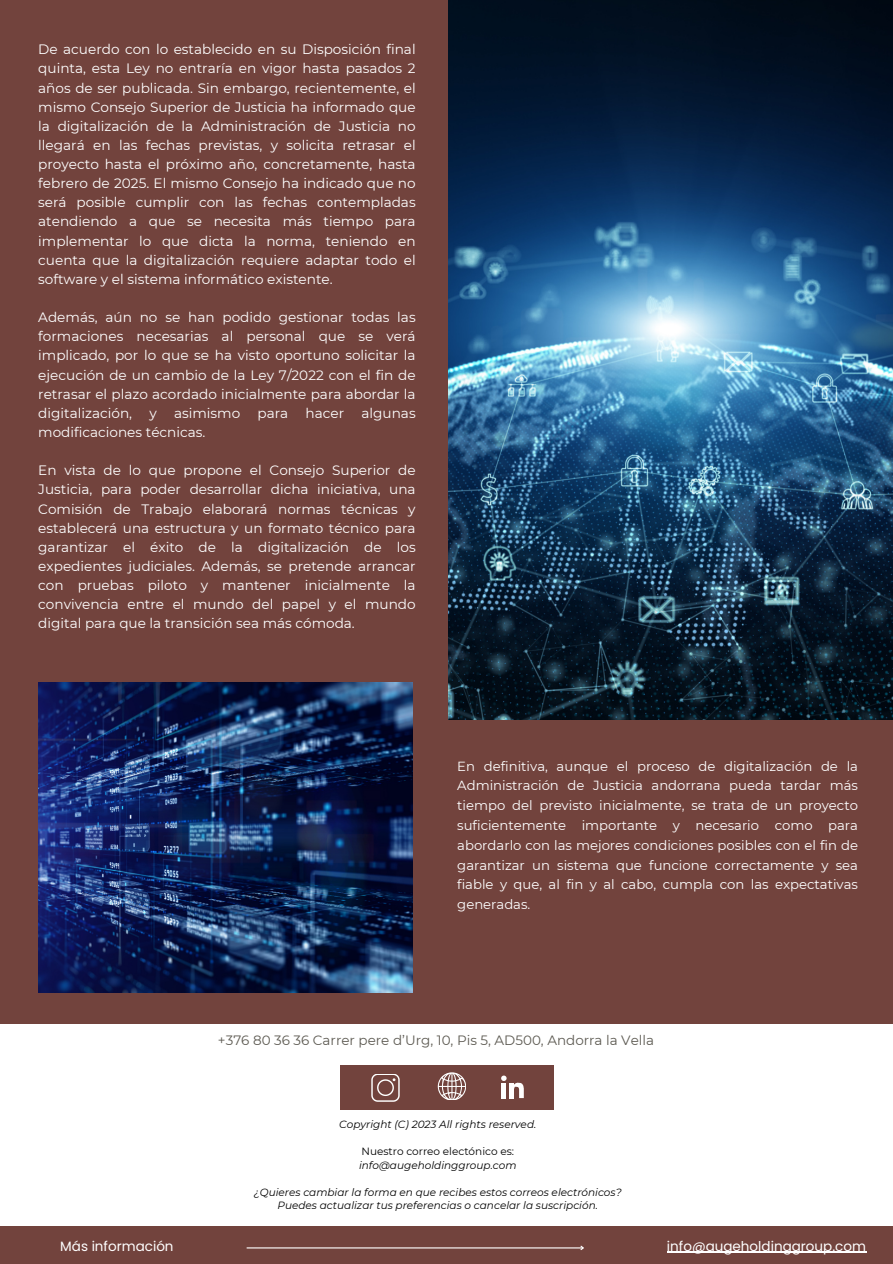
<style>
.page{position:relative;width:893px;height:1264px;background:#fff}
.page>*{position:absolute;margin:0;border:0;box-sizing:border-box;transform-origin:0 0}
.t1{font:13.65px/19.2px "Montserrat";color:#fff;text-align:justify}
.t2{font:13.5px "Montserrat";color:#5d5a52}
.t3{font:13.5px "Poppins";color:#fff}
.t4{font:13.2px/19.8px "Montserrat";color:#fff;text-align:justify}
.t5{font:italic 10.5px/13.5px "Montserrat";color:#000;text-align:center}
.t6{font:10.5px "Montserrat";color:#000}
</style>
<div class="page">
<div style="left:0;top:0;width:448px;height:452px;background:#72433d"></div>
<div style="left:0;top:399px;width:892px;height:624px;background:#72433d"></div>
<img style="left:448px;top:0;width:444px;height:719px">
<div style="left:340px;top:1065px;width:213px;height:44px;background:#72433d"></div>
<svg style="left:371px;top:1074px;width:28px;height:27px"></svg>
<svg style="left:438px;top:1072px;width:28px;height:28px"></svg>
<svg style="left:501px;top:1075px;width:23px;height:23px"></svg>
<div style="left:0;top:1225px;width:892px;height:38px;background:#72433d"></div>
<hr style="left:246px;top:1247px;width:337px;height:1px;background:#fff">
<svg style="left:579px;top:1245px;width:5px;height:5px"></svg>
<hr style="left:667px;top:1251px;width:199px;height:1px;background:#fff">
<img style="left:38px;top:682px;width:374px;height:310px">
<h1 class="t1" style="left:38px;top:40px;width:379px">De acuerdo con lo establecido en su Disposición final quinta, esta Ley no entraría en vigor hasta pasados 2 años de ser publicada. Sin embargo, recientemente, el mismo Consejo Superior de Justicia ha informado que la digitalización de la Administración de Justicia no llegará en las fechas previstas, y solicita retrasar el proyecto hasta el próximo año, concretamente, hasta febrero de 2025. El mismo Consejo ha indicado que no será posible cumplir con las fechas contempladas atendiendo a que se necesita más tiempo para implementar lo que dicta la norma, teniendo en cuenta que la digitalización requiere adaptar todo el software y el sistema informático existente.</h1>
<h1 class="t1" style="left:38px;top:308px;width:379px">Además, aún no se han podido gestionar todas las formaciones necesarias al personal que se verá implicado, por lo que se ha visto oportuno solicitar la ejecución de un cambio de la Ley 7/2022 con el fin de retrasar el plazo acordado inicialmente para abordar la digitalización,</h1>
<h1 class="t1" style="left:149px;top:403px;width:9px">y</h1>
<h1 class="t1" style="left:174px;top:403px;width:68px">asimismo</h1>
<h1 class="t1" style="left:257px;top:403px;width:32px">para</h1>
<h1 class="t1" style="left:305px;top:403px;width:40px">hacer</h1>
<h1 class="t1" style="left:361px;top:403px;width:56px">algunas</h1>
<h1 class="t1" style="left:38px;top:422px;width:169px">modificaciones técnicas.</h1>
<p class="t1" style="left:38px;top:461px;width:379px">En vista de lo que propone el Consejo Superior de Justicia, para poder desarrollar dicha iniciativa, una Comisión de Trabajo elaborará normas técnicas y establecerá una estructura y un formato técnico para garantizar el éxito de la digitalización de los expedientes judiciales. Además, se pretende arrancar con pruebas piloto y mantener inicialmente la convivencia entre el mundo del papel y el mundo digital para que la transición sea más cómoda.</p>
<p class="t4" style="left:457px;top:756px;width:402px">En definitiva, aunque el proceso de digitalización de la Administración de Justicia andorrana pueda tardar más tiempo del previsto inicialmente, se trata de un proyecto suficientemente importante y necesario como para abordarlo con las mejores condiciones posibles con el fin de garantizar un sistema que funcione correctamente y sea fiable y que, al fin y al cabo, cumpla con las expectativas generadas.</p>
<p class="t2" style="left:218px;top:1031px;width:437px">+376 80 36 36 Carrer pere d’Urg, 10, Pis 5, AD500, Andorra la Vella</p>
<p class="t5" style="left:339px;top:1117px;width:198px">Copyright (C) 2023 All rights reserved.</p>
<p class="t6" style="left:361px;top:1144px;width:154px">Nuestro correo electónico es:</p>
<p class="t5" style="left:359px;top:1158px;width:159px">info@augeholdinggroup.com</p>
<p class="t5" style="left:254px;top:1185px;width:369px">¿Quieres cambiar la forma en que recibes estos correos electrónicos?<br>Puedes actualizar tus preferencias o cancelar la suscripción.</p>
<h1 class="t3" style="left:60px;top:1237px;width:115px">Más información</h1>
<h1 class="t3" style="left:667px;top:1237px;width:200px">info@augeholdinggroup.com</h1>
</div>
